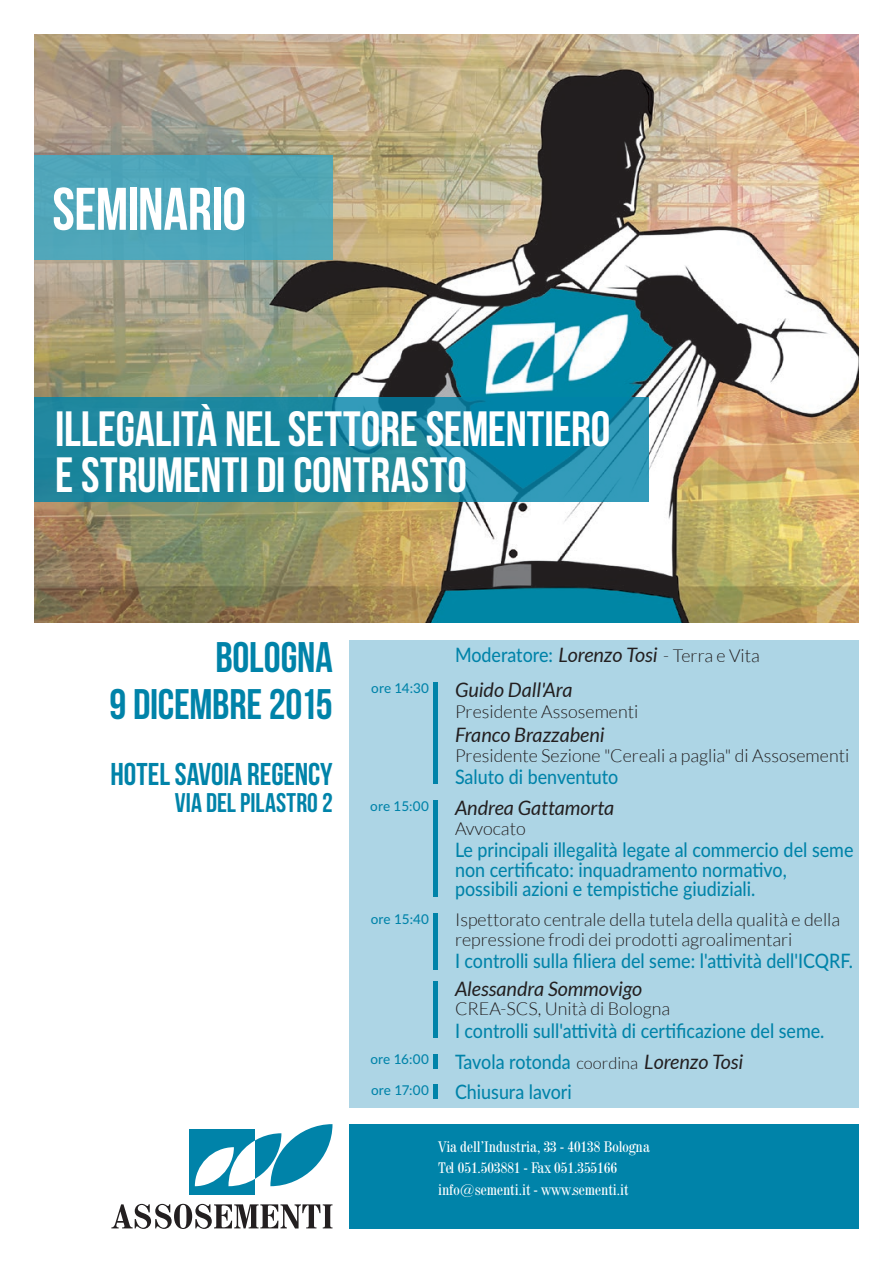
<style>
.page{position:relative;width:893px;height:1263px;background:#fff}
.page>*{position:absolute;margin:0;border:0;box-sizing:border-box;transform-origin:0 0}
.t1{font:60px "Bebas Neue";letter-spacing:-.01em;color:#fff}
.t2{font:49.5px "Bebas Neue";letter-spacing:-.005em;color:#fff}
.t3{font:42.75px "Bebas Neue";letter-spacing:-.005em;color:#0083a9}
.t4{font:31.5px "Bebas Neue";letter-spacing:-.005em;color:#0083a9}
.t5{font:27px "Bebas Neue";letter-spacing:.005em;color:#0083a9}
.t6{font:500 19.8px/19.5px "Lato";color:#0083a9;scale:.9 1}
.t7{font:italic 19.8px "Lato";color:#231f20}
.t8{font:300 17.85px/19.8px "Lato";color:#231f20}
.t9{font:condensed 15.15px/21.3px "Century 725 BT";color:#fff}
.t10{font:500 13.5px "Lato";letter-spacing:.01em;color:#0083a9}
.s1{font-weight:400;font-style:italic;color:#231f20}
.s2{font-weight:300;font-size:17.85px;color:#231f20}
.s3{font-weight:300;font-size:16.5px;color:#231f20}
</style>
<div class="page">
<img style="left:34px;top:34px;width:825px;height:589px">
<div style="left:350px;top:640px;width:509px;height:468px;background:#add5e5"></div>
<div style="left:350px;top:1125px;width:509px;height:104px;background:#0083a9"></div>
<div style="left:189px;top:1129px;width:66px;height:66px;background:#0083a9"></div>
<svg style="left:195px;top:1124px;width:137px;height:62px"></svg>
<svg style="left:111px;top:1204px;width:221px;height:25px"></svg>
<div style="left:34px;top:155px;width:299px;height:104px;background:#4fa6b9"></div>
<svg style="left:34px;top:398px;width:614px;height:104px;fill:#1c879f"></svg>
<hr style="left:434px;top:682px;width:4px;height:101px;background:#0083a9">
<hr style="left:434px;top:800px;width:4px;height:97px;background:#0083a9">
<hr style="left:434px;top:913px;width:4px;height:57px;background:#0083a9">
<hr style="left:434px;top:981px;width:4px;height:57px;background:#0083a9">
<hr style="left:434px;top:1054px;width:4px;height:14px;background:#0083a9">
<hr style="left:434px;top:1085px;width:4px;height:14px;background:#0083a9">
<p class="t1" style="left:52px;top:176px;width:195px">SEMINARIO</p>
<p class="t2" style="left:55px;top:401px;width:557px">ILLEGALITÀ NEL SETTORE SEMENTIERO</p>
<p class="t2" style="left:55px;top:448px;width:413px">E STRUMENTI DI CONTRASTO</p>
<p class="t3" style="left:215px;top:634px;width:119px">BOLOGNA</p>
<p class="t3" style="left:109px;top:680px;width:225px">9 DICEMBRE 2015</p>
<p class="t4" style="left:111px;top:757px;width:224px">HOTEL SAVOIA REGENCY</p>
<p class="t5" style="left:175px;top:788px;width:159px">VIA DEL PILASTRO 2</p>
<p class="t6" style="left:455px;top:644px;width:340px">Moderatore: <span class="s1">Lorenzo Tosi</span> <span class="s2">- Terra e Vita</span></p>
<p class="t10" style="left:371px;top:678px;width:59px">ore 14:30</p>
<p class="t7" style="left:455px;top:678px;width:119px">Guido Dall'Ara</p>
<p class="t8" style="left:455px;top:702px;width:185px">Presidente Assosementi</p>
<p class="t7" style="left:455px;top:724px;width:151px">Franco Brazzabeni</p>
<p class="t8" style="left:455px;top:745px;width:396px">Presidente Sezione "Cereali a paglia" di Assosementi</p>
<p class="t6" style="left:455px;top:766px;width:183px">Saluto di benventuto</p>
<p class="t10" style="left:370px;top:797px;width:60px">ore 15:00</p>
<p class="t7" style="left:455px;top:797px;width:161px">Andrea Gattamorta</p>
<p class="t8" style="left:455px;top:818px;width:72px">Avvocato</p>
<p class="t6" style="left:455px;top:839px;width:444px">Le principali illegalità legate al commercio del seme non certificato: inquadramento normativo,</p>
<p class="t6" style="left:455px;top:878px;width:335px">possibili azioni e tempistiche giudiziali.</p>
<p class="t10" style="left:371px;top:909px;width:60px">ore 15:40</p>
<p class="t8" style="left:455px;top:910px;width:387px">Ispettorato centrale della tutela della qualità e della repressione frodi dei prodotti agroalimentari</p>
<p class="t6" style="left:455px;top:950px;width:444px">I controlli sulla filiera del seme: l'attività dell'ICQRF.</p>
<p class="t7" style="left:455px;top:977px;width:189px">Alessandra Sommovigo</p>
<p class="t8" style="left:455px;top:999px;width:217px">CREA-SCS, Unità di Bologna</p>
<p class="t6" style="left:455px;top:1020px;width:412px">I controlli sull'attività di certificazione del seme.</p>
<p class="t10" style="left:370px;top:1050px;width:60px">ore 16:00</p>
<p class="t6" style="left:455px;top:1051px;width:322px">Tavola rotonda <span class="s3">coordina</span> <span class="s1">Lorenzo Tosi</span></p>
<p class="t10" style="left:371px;top:1080px;width:60px">ore 17:00</p>
<p class="t6" style="left:455px;top:1081px;width:131px">Chiusura lavori</p>
<p class="t9" style="left:438px;top:1136px;width:213px">Via dell’Industria, 33 - 40138 Bologna<br>Tel 051.503881 - Fax 051.355166 info@sementi.it - www.sementi.it</p>
</div>
